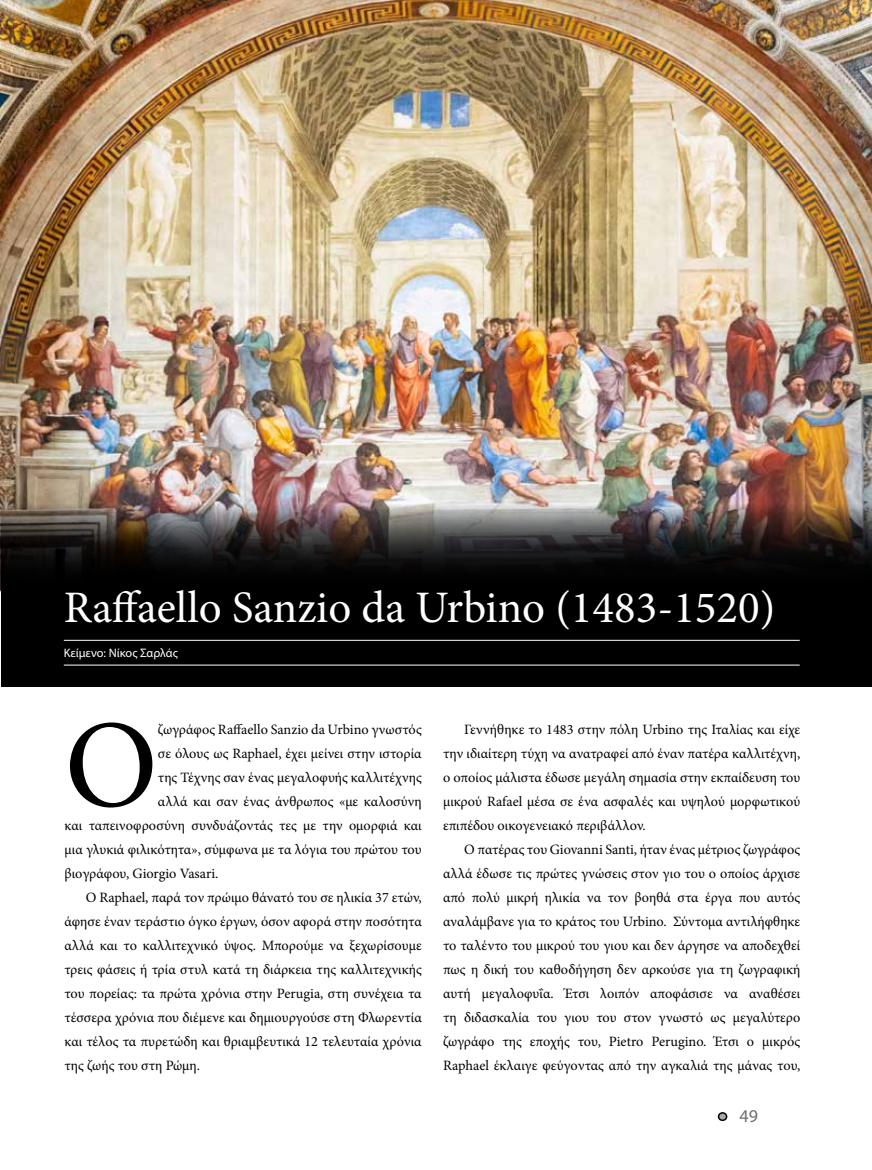
<style>
.page{position:relative;width:872px;height:1170px;background:#fff}
.page>*{position:absolute;margin:0;border:0;box-sizing:border-box;transform-origin:0 0}
.t1{font:124.95px "Minion Pro";color:#000}
.t2{font:45px "Minion Pro";color:#fff}
.t3{font:18px "Myriad Pro";color:#6d6e71}
.t4{font:14.25px/24px "Minion Pro";color:#000;text-align:justify}
.t5{font:12.3px "Myriad Pro";color:#fff}
</style>
<div class="page">
<div style="left:718px;top:1112px;width:8px;height:8px;background:#a7a9ac;border-radius:50%"></div>
<div style="left:718px;top:1111px;width:9px;height:9px;border:2px solid #000;border-radius:50%"></div>
<img style="left:0;top:0;width:872px;height:483px">
<div style="left:1px;top:589px;width:871px;height:98px;background:#000"></div>
<img style="left:0;top:483px;width:872px;height:108px">
<hr style="left:64px;top:640px;width:735px;height:1px;background:#fff">
<hr style="left:64px;top:664px;width:735px;height:1px;background:#fff">
<h2 class="t2" style="left:64px;top:577px;width:713px">Raffaello Sanzio da Urbino (1483-1520)</h2>
<p class="t5" style="left:64px;top:645px;width:115px">Κείμενο: Νίκος Σαρλάς</p>
<h1 class="t1" style="left:64px;top:682px;width:95px">Ο</h1>
<p class="t4" style="left:158px;top:717px;width:265px">ζωγράφος Raffaello Sanzio da Urbino γνωστός</p>
<p class="t4" style="left:158px;top:741px;width:265px">σε όλους ως Raphael, έχει μείνει στην ιστορία</p>
<p class="t4" style="left:158px;top:765px;width:265px">της Τέχνης σαν ένας μεγαλοφυής καλλιτέχνης</p>
<p class="t4" style="left:158px;top:789px;width:265px">αλλά και σαν ένας άνθρωπος «με καλοσύνη</p>
<p class="t4" style="left:64px;top:813px;width:359px">και ταπεινοφροσύνη συνδυάζοντάς τες με την ομορφιά και</p>
<p class="t4" style="left:64px;top:837px;width:359px">μια γλυκιά φιλικότητα», σύμφωνα με τα λόγια του πρώτου του</p>
<p class="t4" style="left:64px;top:861px;width:155px">βιογράφου, Giorgio Vasari.</p>
<p class="t4" style="left:86px;top:885px;width:337px">Ο Raphael, παρά τον πρώιμο θάνατό του σε ηλικία 37 ετών,</p>
<p class="t4" style="left:64px;top:909px;width:359px">άφησε έναν τεράστιο όγκο έργων, όσον αφορά στην ποσότητα</p>
<p class="t4" style="left:64px;top:933px;width:359px">αλλά και το καλλιτεχνικό ύψος. Μπορούμε να ξεχωρίσουμε</p>
<p class="t4" style="left:64px;top:957px;width:359px">τρεις φάσεις ή τρία στυλ κατά τη διάρκεια της καλλιτεχνικής</p>
<p class="t4" style="left:64px;top:981px;width:359px">του πορείας: τα πρώτα χρόνια στην Perugia, στη συνέχεια τα</p>
<p class="t4" style="left:64px;top:1005px;width:359px">τέσσερα χρόνια που διέμενε και δημιουργούσε στη Φλωρεντία</p>
<p class="t4" style="left:64px;top:1029px;width:359px">και τέλος τα πυρετώδη και θριαμβευτικά 12 τελευταία χρόνια</p>
<p class="t4" style="left:64px;top:1053px;width:137px">της ζωής του στη Ρώμη.</p>
<p class="t4" style="left:443px;top:717px;width:359px;text-indent:21px">Γεννήθηκε το 1483 στην πόλη Urbino της Ιταλίας και είχε την ιδιαίτερη τύχη να ανατραφεί από έναν πατέρα καλλιτέχνη, ο οποίος μάλιστα έδωσε μεγάλη σημασία στην εκπαίδευση του μικρού Rafael μέσα σε ένα ασφαλές και υψηλού μορφωτικού επιπέδου οικογενειακό περιβάλλον.</p>
<p class="t4" style="left:443px;top:837px;width:359px;text-indent:21px">Ο πατέρας του Giovanni Santi, ήταν ένας μέτριος ζωγράφος αλλά έδωσε τις πρώτες γνώσεις στον γιο του ο οποίος άρχισε από πολύ μικρή ηλικία να τον βοηθά στα έργα που αυτός αναλάμβανε για το κράτος του Urbino. Σύντομα αντιλήφθηκε το ταλέντο του μικρού του γιου και δεν άργησε να αποδεχθεί πως η δική του καθοδήγηση δεν αρκούσε για τη ζωγραφική αυτή μεγαλοφυΐα. Έτσι λοιπόν αποφάσισε να αναθέσει τη διδασκαλία του γιου του στον γνωστό ως μεγαλύτερο ζωγράφο της εποχής του, Pietro Perugino. Έτσι ο μικρός Raphael έκλαιγε φεύγοντας από την αγκαλιά της μάνας του,</p>
<p class="t3" style="left:739px;top:1104px;width:20px">49</p>
</div>
